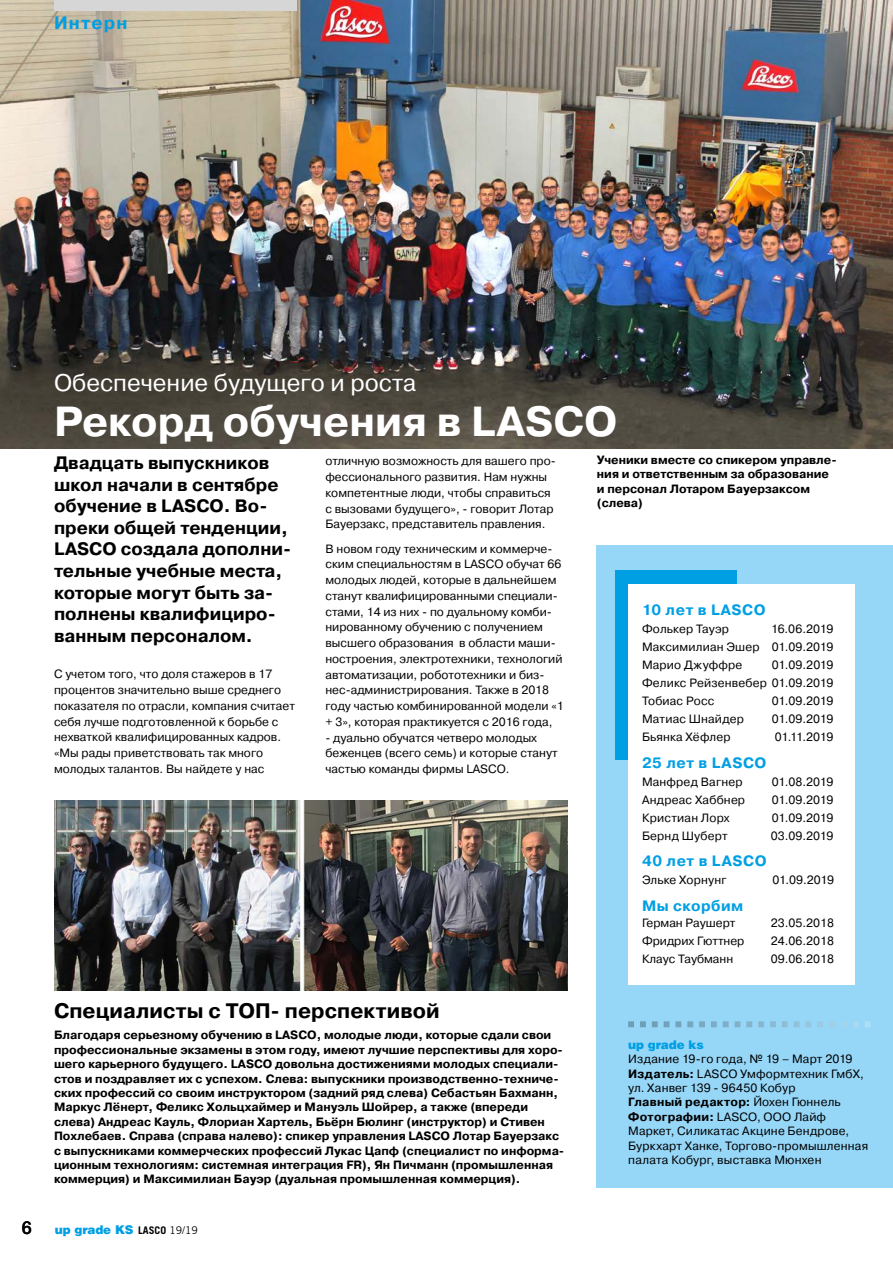
<style>
.page{position:relative;width:893px;height:1263px;background:#fff}
.page>*{position:absolute;margin:0;border:0;box-sizing:border-box;transform-origin:0 0}
.t1{font:700 42px "Pragmatica";color:#fff}
.t2{font:24px "Pragmatica C";color:#fff}
.t3{font:700 21px "Pragmatica C";letter-spacing:.005em;color:#000}
.t4{font:700 18px/21.6px "Pragmatica";color:#000}
.t5{font:700 18px "Pragmatica C";letter-spacing:.06em;color:#009fe3}
.t6{font:500 18px "Helvetica Neue";color:#000}
.t7{font:700 15px "Pragmatica";letter-spacing:.04em;color:#009fe3}
.t8{font:12px/15.8px "Pragmatica C";color:#000}
.t9{font:700 12px/14.4px "Pragmatica C";color:#000}
.t10{font:700 12px/14.4px "Pragmatica";color:#000}
.t11{font:900 12px "Helvetica";letter-spacing:-.01em;color:#009fe3}
.t12{font:12px "Pragmatica C";letter-spacing:.02em;color:#000}
.s1{font-family:"Trade Gothic";font-weight:700;font-size:10.5px;color:#000}
.s2{font-family:"Trade Gothic";font-weight:400;font-size:10.5px;color:#000}
.s3{font-weight:700}
</style>
<div class="page">
<img style="left:0;top:0;width:893px;height:448px">
<div style="left:54px;top:0;width:242px;height:11px;background:#d6d6d6"></div>
<div style="left:597px;top:546px;width:296px;height:642px;background:#96d6f7"></div>
<svg style="left:628px;top:1021px;width:242px;height:6px"></svg>
<img style="left:54px;top:800px;width:513px;height:190px">
<div style="left:615px;top:570px;width:121px;height:190px;background:#009fe3"></div>
<div style="left:628px;top:584px;width:227px;height:400px;background:#fff"></div>
<h3 class="t5" style="left:54px;top:13px;width:75px">Интерн</h3>
<h3 class="t6" style="left:22px;top:1217px;width:12px">6</h3>
<h2 class="t2" style="left:54px;top:369px;width:364px">Обеспечение будущего и роста</h2>
<h1 class="t1" style="left:54px;top:394px;width:565px">Рекорд обучения в LASCO</h1>
<p class="t10" style="left:597px;top:453px;width:241px">Ученики вместе со спикером управле&shy;ния и ответственным за образование и персонал Лотаром Бауерзаксом (слева)</p>
<h3 class="t4" style="left:54px;top:452px;width:239px">Двадцать выпускников школ начали в сентябре обучение в LASCO. Во&shy;преки общей тенденции,<br>LASCO создала дополни&shy;тельные учебные места, которые могут быть за&shy;полнены квалифициро&shy;ванным персоналом.</h3>
<p class="t8" style="left:54px;top:666px;width:242px">С учетом того, что доля стажеров в 17 процентов значительно выше среднего показателя по отрасли, компания считает себя лучше подготовленной к борьбе с нехваткой квалифицированных кадров. «Мы рады приветствовать так много молодых талантов. Вы найдете у нас</p>
<p class="t8" style="left:325px;top:453px;width:232px">отличную возможность для вашего про&shy;фессионального развития. Нам нужны компетентные люди, чтобы справиться с вызовами будущего», - говорит Лотар Бауерзакс, представитель правления.</p>
<p class="t8" style="left:325px;top:541px;width:240px">В новом году техническим и коммерче&shy;ским специальностям в LASCO обучат 66 молодых людей, которые в дальнейшем станут квалифицированными специали&shy;стами, 14 из них - по дуальному комби&shy;нированному обучению с получением высшего образования в области маши&shy;ностроения, электротехники, технологий автоматизации, робототехники и биз&shy;нес-администрирования. Также в 2018 году частью комбинированной модели «1 + 3», которая практикуется с 2016 года,</p>
<p class="t8" style="left:325px;top:730px;width:234px">- дуально обучатся четверо молодых беженцев (всего семь) и которые станут частью команды фирмы LASCO.</p>
<p class="t7" style="left:642px;top:600px;width:125px">10 лет в LASCO</p>
<p class="t8" style="left:642px;top:621px;width:88px">Фолькер Тауэр</p>
<p class="t8" style="left:642px;top:620px;width:193px;line-height:18px;text-align:justify;text-indent:129px">16.06.2019<br>Максимилиан Эшер 01.09.2019<br>Марио Джуффре</p>
<p class="t8" style="left:642px;top:656px;width:193px;line-height:18px;text-align:justify;text-indent:130px">01.09.2019<br>Феликс Рейзенвебер 01.09.2019<br>Тобиас Росс</p>
<p class="t8" style="left:772px;top:693px;width:63px">01.09.2019</p>
<p class="t8" style="left:642px;top:711px;width:103px">Матиас Шнайдер</p>
<p class="t8" style="left:772px;top:711px;width:63px">01.09.2019</p>
<p class="t8" style="left:642px;top:729px;width:90px">Бьянка Хёфлер</p>
<p class="t8" style="left:775px;top:729px;width:60px">01.11.2019</p>
<p class="t7" style="left:642px;top:753px;width:126px">25 лет в LASCO</p>
<p class="t8" style="left:642px;top:774px;width:102px">Манфред Вагнер</p>
<p class="t8" style="left:772px;top:774px;width:63px">01.08.2019</p>
<p class="t12" style="left:642px;top:793px;width:105px">Андреас Хаббнер</p>
<p class="t8" style="left:772px;top:792px;width:63px">01.09.2019</p>
<p class="t8" style="left:642px;top:810px;width:89px">Кристиан Лорх</p>
<p class="t8" style="left:772px;top:810px;width:63px">01.09.2019</p>
<p class="t8" style="left:642px;top:828px;width:87px">Бернд Шуберт</p>
<p class="t8" style="left:771px;top:828px;width:64px">03.09.2019</p>
<p class="t7" style="left:642px;top:851px;width:126px">40 лет в LASCO</p>
<p class="t8" style="left:642px;top:872px;width:86px">Эльке Хорнунг</p>
<p class="t8" style="left:773px;top:872px;width:63px">01.09.2019</p>
<p class="t7" style="left:642px;top:896px;width:103px">Мы скорбим</p>
<p class="t8" style="left:642px;top:915px;width:95px">Герман Раушерт</p>
<p class="t8" style="left:771px;top:915px;width:65px">23.05.2018</p>
<p class="t8" style="left:642px;top:933px;width:104px">Фридрих Гюттнер</p>
<p class="t8" style="left:771px;top:933px;width:65px">24.06.2018</p>
<p class="t8" style="left:642px;top:951px;width:93px">Клаус Таубманн</p>
<p class="t8" style="left:771px;top:951px;width:65px">09.06.2018</p>
<h3 class="t3" style="left:54px;top:999px;width:387px">Специалисты с ТОП- перспективой</h3>
<p class="t9" style="left:54px;top:1028px;width:512px">Благодаря серьезному обучению в LASCO, молодые люди, которые сдали свои профессиональные экзамены в этом году, имеют лучшие перспективы для хоро&shy;шего карьерного будущего. LASCO довольна достижениями молодых специали&shy;стов и поздравляет их с успехом. Слева: выпускники производственно-техниче&shy;ских профессий со своим инструктором (задний ряд слева) Себастьян Бахманн, Маркус Лёнерт, Феликс Хольцхаймер и Мануэль Шойрер, а также (впереди слева) Андреас Кауль, Флориан Хартель, Бьёрн Бюлинг (инструктор) и Стивен Похлебаев. Справа (справа налево): спикер управления LASCO Лотар Бауерзакс с выпускниками коммерческих профессий Лукас Цапф (специалист по информа&shy;ционным технологиям: системная интеграция FR), Ян Пичманн (промышленная коммерция) и Максимилиан Бауэр (дуальная промышленная коммерция).</p>
<p class="t11" style="left:55px;top:1222px;width:145px">up grade KS <span class="s1">LASCO</span> <span class="s2">19/19</span></p>
<p class="t11" style="left:628px;top:1037px;width:77px">up grade ks</p>
<p class="t8" style="left:628px;top:1052px;width:242px;line-height:14.4px">Издание 19-го года, № 19 – Март 2019<br><span class="s3">Издатель:</span> LASCO Умформтехник ГмбХ, ул. Ханвег 139 - 96450 Кобур<br><span class="s3">Главный редактор:</span> Йохен Гюннель <span class="s3">Фотографии:</span> LASCO, ООО Лайф Маркет, Силикатас Акцине Бендрове, Буркхарт Ханке, Торгово-промышленная палата Кобург, выставка Мюнхен</p>
</div>
